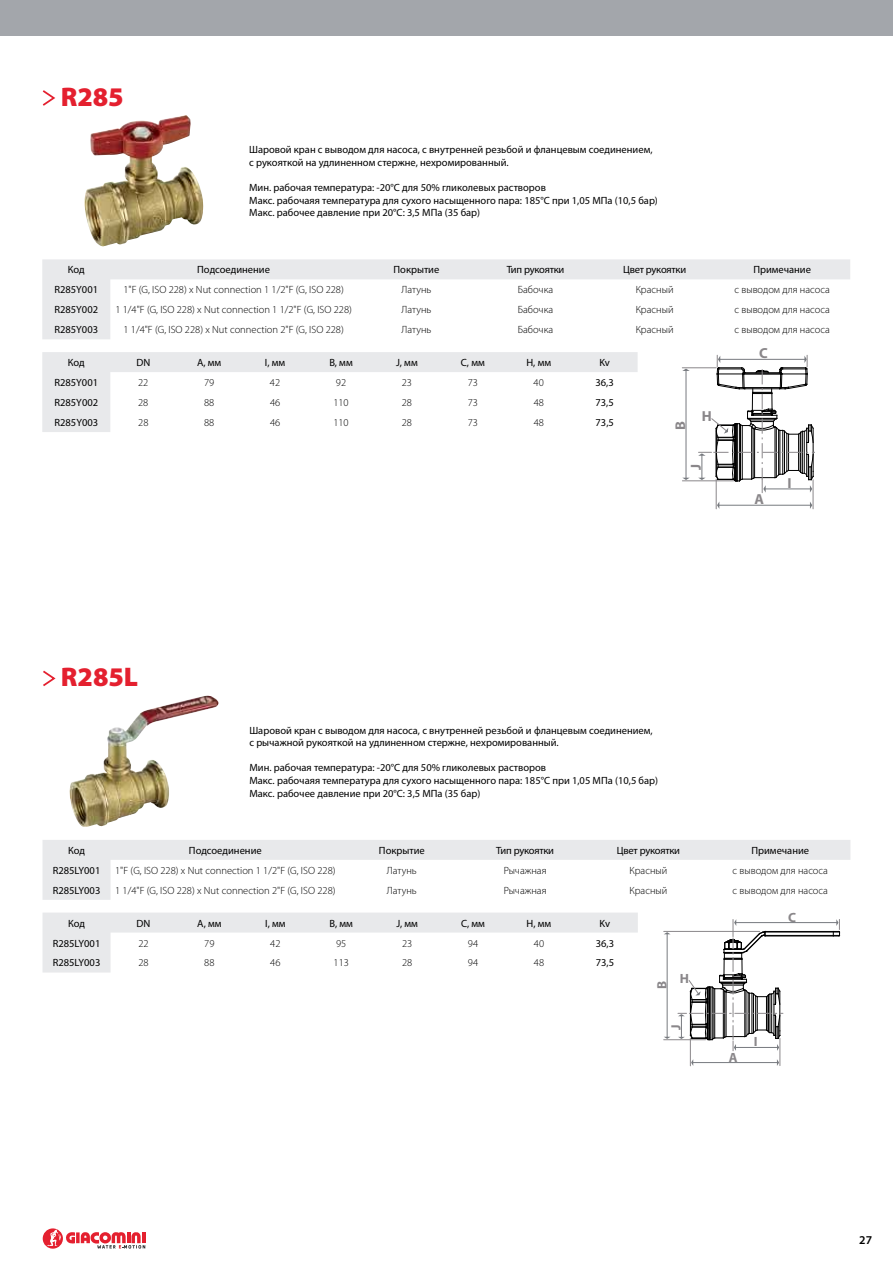
<style>
.page{position:relative;width:893px;height:1263px;background:#fff}
.page>*{position:absolute;margin:0;border:0;box-sizing:border-box;transform-origin:0 0}
.t1{font:900 27px "Myriad Pro";color:#e4202f}
.t2{font:700 14.55px "Myriad Pro";color:#8a878a}
.t3{font:700 14.1px "Myriad Pro";color:#8a878a;scale:1.05 1}
.t4{font:700 13.35px "Myriad Pro";color:#8a878a}
.t5{font:600 12px "Myriad Pro";color:#000}
.t6{font:10.5px/12.6px "Myriad Pro";color:#000}
.t7{font:300 10.5px "Myriad Pro";color:#000}
.t8{font:10.5px "Myriad Pro";letter-spacing:-.02em;color:#000}
</style>
<div class="page">
<div style="left:0;top:0;width:893px;height:35px;background:#a3a6ab"></div>
<svg style="left:76px;top:1232px;width:4px;height:11px"></svg>
<svg style="left:81px;top:1232px;width:64px;height:16px"></svg>
<div style="left:43px;top:1228px;width:20px;height:21px;background:#e4202f;border-radius:50%"></div>
<svg style="left:47px;top:1229px;width:28px;height:17px"></svg>
<svg style="left:42px;top:352px;width:596px;height:80px"></svg>
<svg style="left:682px;top:355px;width:133px;height:154px"></svg>
<svg style="left:42px;top:259px;width:808px;height:80px"></svg>
<svg style="left:42px;top:90px;width:13px;height:16px"></svg>
<img style="left:84px;top:115px;width:120px;height:131px">
<svg style="left:43px;top:913px;width:595px;height:59px"></svg>
<hr style="left:765px;top:931px;width:74px;height:1px;background:#000">
<hr style="left:765px;top:932px;width:74px;height:1px;background:#000">
<hr style="left:765px;top:935px;width:74px;height:1px;background:#000">
<hr style="left:765px;top:936px;width:74px;height:1px;background:#000">
<hr style="left:736px;top:922px;width:101px;height:1px;background:#777a7f">
<svg style="left:833px;top:919px;width:7px;height:17px"></svg>
<svg style="left:664px;top:919px;width:119px;height:147px"></svg>
<svg style="left:43px;top:840px;width:807px;height:60px"></svg>
<svg style="left:43px;top:670px;width:13px;height:17px"></svg>
<img style="left:70px;top:696px;width:148px;height:131px">
<h1 class="t1" style="left:61px;top:81px;width:65px">R285</h1>
<p class="t6" style="left:249px;top:144px;width:405px">Шаровой кран с выводом для насоса, c внутренней резьбой и фланцевым соединением, с рукояткой на удлиненном стержне, нехромированный.</p>
<p class="t6" style="left:249px;top:182px;width:410px">Мин. рабочая температура: -20°C для 50% гликолевых растворов<br>Макс. рабочаяя температура для сухого насыщенного пара: 185°C при 1,05 МПа (10,5 бар)<br>Макс. рабочее давление при 20°C: 3,5 МПа (35 бар)</p>
<p class="t6" style="left:68px;top:264px;width:18px">Код</p>
<p class="t6" style="left:197px;top:264px;width:74px">Подсоединение</p>
<p class="t6" style="left:394px;top:264px;width:47px">Покрытие</p>
<p class="t8" style="left:507px;top:266px;width:59px">Тип рукоятки</p>
<p class="t8" style="left:623px;top:266px;width:65px">Цвет рукоятки</p>
<p class="t6" style="left:753px;top:264px;width:59px">Примечание</p>
<p class="t6" style="left:54px;top:284px;width:45px">R285Y001</p>
<p class="t7" style="left:123px;top:285px;width:222px">1"F (G, ISO 228) x Nut connection 1 1/2"F (G, ISO 228)</p>
<p class="t7" style="left:402px;top:285px;width:31px">Латунь</p>
<p class="t7" style="left:518px;top:285px;width:37px">Бабочка</p>
<p class="t7" style="left:636px;top:285px;width:39px">Красный</p>
<p class="t7" style="left:734px;top:285px;width:97px">с выводом для насоса</p>
<p class="t6" style="left:54px;top:304px;width:45px">R285Y002</p>
<p class="t7" style="left:115px;top:305px;width:238px">1 1/4"F (G, ISO 228) x Nut connection 1 1/2"F (G, ISO 228)</p>
<p class="t7" style="left:402px;top:305px;width:31px">Латунь</p>
<p class="t7" style="left:518px;top:305px;width:37px">Бабочка</p>
<p class="t7" style="left:636px;top:305px;width:39px">Красный</p>
<p class="t7" style="left:734px;top:305px;width:97px">с выводом для насоса</p>
<p class="t6" style="left:54px;top:324px;width:45px">R285Y003</p>
<p class="t7" style="left:123px;top:325px;width:222px">1 1/4"F (G, ISO 228) x Nut connection 2"F (G, ISO 228)</p>
<p class="t7" style="left:402px;top:325px;width:31px">Латунь</p>
<p class="t7" style="left:518px;top:325px;width:37px">Бабочка</p>
<p class="t7" style="left:636px;top:325px;width:39px">Красный</p>
<p class="t7" style="left:734px;top:325px;width:97px">с выводом для насоса</p>
<p class="t6" style="left:68px;top:357px;width:18px">Код</p>
<p class="t6" style="left:136px;top:357px;width:15px">DN</p>
<p class="t6" style="left:197px;top:357px;width:26px">A, мм</p>
<p class="t6" style="left:265px;top:357px;width:22px">I, мм</p>
<p class="t6" style="left:329px;top:357px;width:25px">B, мм</p>
<p class="t6" style="left:396px;top:357px;width:23px">J, мм</p>
<p class="t6" style="left:461px;top:357px;width:25px">C, мм</p>
<p class="t6" style="left:526px;top:357px;width:26px">H, мм</p>
<p class="t6" style="left:599px;top:357px;width:12px">Kv</p>
<p class="t6" style="left:54px;top:377px;width:45px">R285Y001</p>
<p class="t7" style="left:138px;top:377px;width:12px">22</p>
<p class="t7" style="left:204px;top:377px;width:12px">79</p>
<p class="t7" style="left:270px;top:377px;width:12px">42</p>
<p class="t7" style="left:336px;top:377px;width:12px">92</p>
<p class="t7" style="left:402px;top:377px;width:12px">23</p>
<p class="t7" style="left:468px;top:377px;width:12px">73</p>
<p class="t7" style="left:534px;top:377px;width:12px">40</p>
<p class="t6" style="left:595px;top:377px;width:20px">36,3</p>
<p class="t6" style="left:55px;top:397px;width:45px">R285Y002</p>
<p class="t7" style="left:138px;top:397px;width:12px">28</p>
<p class="t7" style="left:204px;top:397px;width:12px">88</p>
<p class="t7" style="left:270px;top:397px;width:12px">46</p>
<p class="t7" style="left:333px;top:397px;width:17px">110</p>
<p class="t7" style="left:402px;top:397px;width:12px">28</p>
<p class="t7" style="left:468px;top:397px;width:12px">73</p>
<p class="t7" style="left:534px;top:397px;width:12px">48</p>
<p class="t6" style="left:595px;top:397px;width:20px">73,5</p>
<p class="t6" style="left:55px;top:417px;width:45px">R285Y003</p>
<p class="t7" style="left:138px;top:417px;width:12px">28</p>
<p class="t7" style="left:204px;top:417px;width:12px">88</p>
<p class="t7" style="left:270px;top:417px;width:12px">46</p>
<p class="t7" style="left:333px;top:417px;width:17px">110</p>
<p class="t7" style="left:402px;top:417px;width:12px">28</p>
<p class="t7" style="left:468px;top:417px;width:12px">73</p>
<p class="t7" style="left:534px;top:417px;width:12px">48</p>
<p class="t6" style="left:596px;top:417px;width:20px">73,5</p>
<h3 class="t3" style="left:672px;top:430px;width:10px;rotate:-90deg">B</h3>
<h2 class="t2" style="left:702px;top:407px;width:12px">H</h2>
<h2 class="t2" style="left:687px;top:470px;width:7px;rotate:-90deg">J</h2>
<h2 class="t2" style="left:759px;top:345px;width:10px">C</h2>
<h2 class="t2" style="left:755px;top:491px;width:11px">A</h2>
<h2 class="t2" style="left:788px;top:474px;width:6px">I</h2>
<h1 class="t1" style="left:61px;top:661px;width:79px">R285L</h1>
<p class="t6" style="left:249px;top:725px;width:405px">Шаровой кран с выводом для насоса, с внутренней резьбой и фланцевым соединением, с рычажной рукояткой на удлиненном стержне, нехромированный.</p>
<p class="t6" style="left:249px;top:762px;width:410px">Мин. рабочая температура: -20°C для 50% гликолевых растворов<br>Макс. рабочаяя температура для сухого насыщенного пара: 185°C при 1,05 МПа (10,5 бар)<br>Макс. рабочее давление при 20°C: 3,5 МПа (35 бар)</p>
<p class="t6" style="left:68px;top:845px;width:18px">Код</p>
<p class="t6" style="left:189px;top:845px;width:74px">Подсоединение</p>
<p class="t6" style="left:379px;top:845px;width:47px">Покрытие</p>
<p class="t8" style="left:496px;top:846px;width:59px">Тип рукоятки</p>
<p class="t8" style="left:617px;top:846px;width:65px">Цвет рукоятки</p>
<p class="t6" style="left:751px;top:845px;width:59px">Примечание</p>
<p class="t6" style="left:53px;top:865px;width:49px">R285LY001</p>
<p class="t7" style="left:115px;top:865px;width:222px">1"F (G, ISO 228) x Nut connection 1 1/2"F (G, ISO 228)</p>
<p class="t7" style="left:387px;top:865px;width:31px">Латунь</p>
<p class="t7" style="left:504px;top:865px;width:44px">Рычажная</p>
<p class="t7" style="left:630px;top:865px;width:39px">Красный</p>
<p class="t7" style="left:733px;top:865px;width:97px">с выводом для насоса</p>
<p class="t6" style="left:53px;top:885px;width:49px">R285LY003</p>
<p class="t7" style="left:115px;top:885px;width:222px">1 1/4"F (G, ISO 228) x Nut connection 2"F (G, ISO 228)</p>
<p class="t7" style="left:387px;top:885px;width:31px">Латунь</p>
<p class="t7" style="left:504px;top:885px;width:44px">Рычажная</p>
<p class="t7" style="left:630px;top:885px;width:39px">Красный</p>
<p class="t7" style="left:733px;top:885px;width:97px">с выводом для насоса</p>
<p class="t6" style="left:68px;top:917px;width:18px">Код</p>
<p class="t6" style="left:137px;top:917px;width:15px">DN</p>
<p class="t6" style="left:197px;top:917px;width:26px">A, мм</p>
<p class="t6" style="left:265px;top:917px;width:22px">I, мм</p>
<p class="t6" style="left:330px;top:917px;width:25px">B, мм</p>
<p class="t6" style="left:396px;top:917px;width:23px">J, мм</p>
<p class="t6" style="left:461px;top:917px;width:25px">C, мм</p>
<p class="t6" style="left:527px;top:917px;width:26px">H, мм</p>
<p class="t6" style="left:600px;top:917px;width:12px">Kv</p>
<p class="t6" style="left:53px;top:937px;width:49px">R285LY001</p>
<p class="t7" style="left:138px;top:938px;width:12px">22</p>
<p class="t7" style="left:204px;top:938px;width:12px">79</p>
<p class="t7" style="left:270px;top:938px;width:12px">42</p>
<p class="t7" style="left:336px;top:938px;width:12px">95</p>
<p class="t7" style="left:402px;top:938px;width:12px">23</p>
<p class="t7" style="left:468px;top:938px;width:12px">94</p>
<p class="t7" style="left:534px;top:938px;width:12px">40</p>
<p class="t6" style="left:596px;top:937px;width:20px">36,3</p>
<p class="t6" style="left:53px;top:957px;width:49px">R285LY003</p>
<p class="t7" style="left:138px;top:958px;width:12px">28</p>
<p class="t7" style="left:204px;top:958px;width:12px">88</p>
<p class="t7" style="left:270px;top:958px;width:12px">46</p>
<p class="t7" style="left:334px;top:958px;width:17px">113</p>
<p class="t7" style="left:402px;top:958px;width:12px">28</p>
<p class="t7" style="left:468px;top:958px;width:12px">94</p>
<p class="t7" style="left:534px;top:958px;width:12px">48</p>
<p class="t6" style="left:596px;top:957px;width:20px">73,5</p>
<p class="t4" style="left:654px;top:989px;width:10px;rotate:-90deg">B</p>
<p class="t4" style="left:680px;top:971px;width:11px">H</p>
<p class="t4" style="left:668px;top:1030px;width:7px;rotate:-90deg">J</p>
<p class="t4" style="left:788px;top:909px;width:9px">C</p>
<p class="t4" style="left:729px;top:1049px;width:10px">A</p>
<p class="t4" style="left:754px;top:1034px;width:5px">I</p>
<p class="t5" style="left:859px;top:1234px;width:14px">27</p>
</div>
